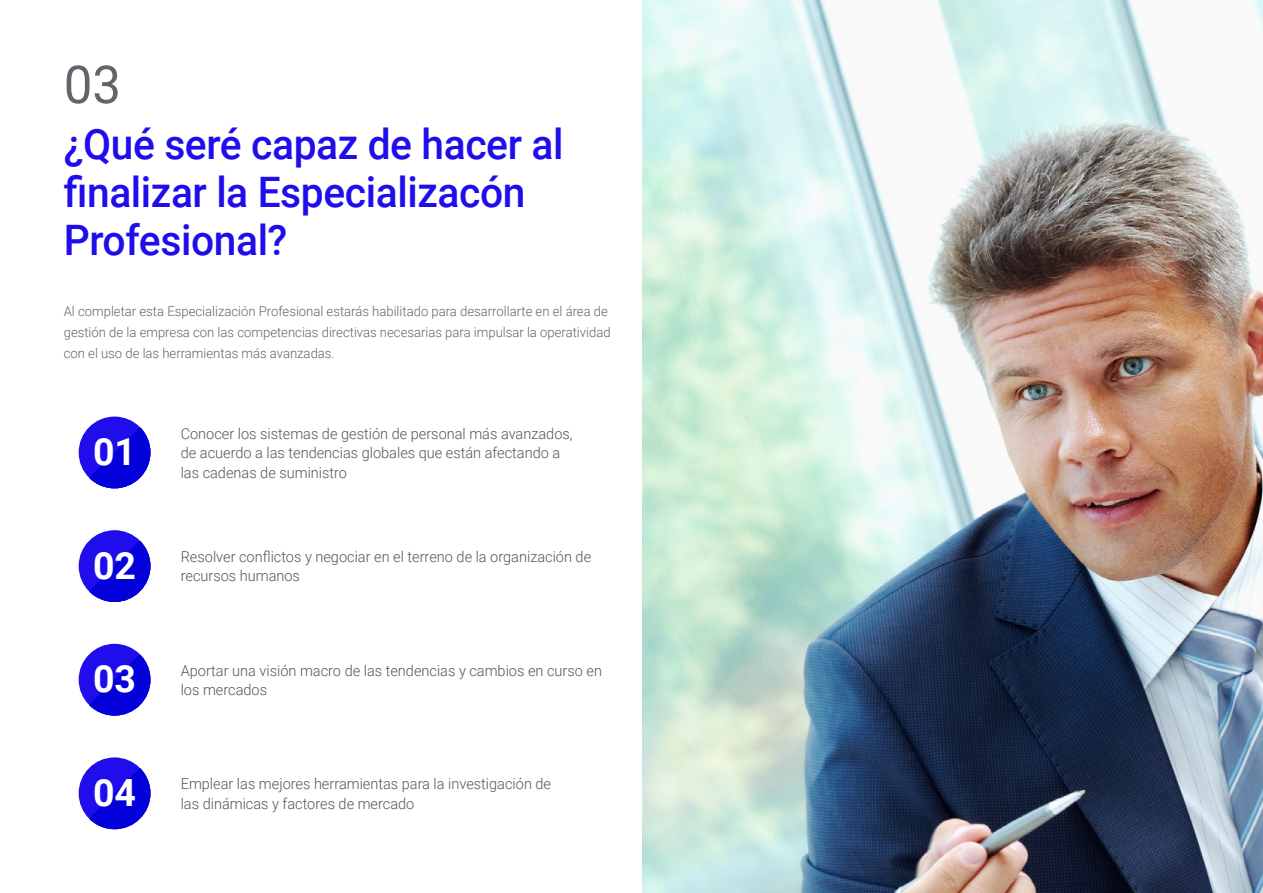
<style>
.page{position:relative;width:1263px;height:893px;background:#fff}
.page>*{position:absolute;margin:0;border:0;box-sizing:border-box;transform-origin:0 0}
.t1{font:52.5px "Roboto";color:#61646a}
.t2{font:500 42px/48px "Roboto";letter-spacing:-.01em;color:#1f0dec}
.t3{font:700 37.5px "Roboto";color:#fff}
.t4{font:300 15px/19.5px "Roboto";color:#52555b}
.t5{font:300 13.5px/21px "Roboto";color:#61646a}
</style>
<div class="page">
<img style="left:642px;top:0;width:621px;height:893px">
<div style="left:79px;top:530px;width:71px;height:72px;background:#1f0dec;border-radius:50%"></div>
<svg style="left:89px;top:541px;width:61px;height:61px"></svg>
<div style="left:79px;top:757px;width:71px;height:72px;background:#1f0dec;border-radius:50%"></div>
<svg style="left:89px;top:768px;width:61px;height:61px"></svg>
<div style="left:79px;top:644px;width:71px;height:72px;background:#1f0dec;border-radius:50%"></div>
<svg style="left:89px;top:654px;width:61px;height:62px"></svg>
<div style="left:79px;top:417px;width:71px;height:71px;background:#1f0dec;border-radius:50%"></div>
<svg style="left:89px;top:427px;width:61px;height:61px"></svg>
<h1 class="t1" style="left:64px;top:48px;width:59px">03</h1>
<h2 class="t2" style="left:64px;top:119px;width:501px">¿Qué seré capaz de hacer al finalizar la Especializacón<br>Profesional?</h2>
<p class="t5" style="left:64px;top:300px;width:548px">Al completar esta Especialización Profesional estarás habilitado para desarrollarte en el área de gestión de la empresa con las competencias directivas necesarias para impulsar la operatividad con el uso de las herramientas más avanzadas.</p>
<h3 class="t3" style="left:93px;top:426px;width:45px">01</h3>
<p class="t4" style="left:181px;top:423px;width:393px">Conocer los sistemas de gestión de personal más avanzados, de acuerdo a las tendencias globales que están afectando a las cadenas de suministro</p>
<h3 class="t3" style="left:93px;top:539px;width:45px">02</h3>
<p class="t4" style="left:181px;top:546px;width:412px">Resolver conflictos y negociar en el terreno de la organización de recursos humanos</p>
<h3 class="t3" style="left:93px;top:653px;width:45px">03</h3>
<p class="t4" style="left:181px;top:660px;width:423px">Aportar una visión macro de las tendencias y cambios en curso en los mercados</p>
<h3 class="t3" style="left:93px;top:766px;width:45px">04</h3>
<p class="t4" style="left:181px;top:773px;width:372px">Emplear las mejores herramientas para la investigación de las dinámicas y factores de mercado</p>
</div>
